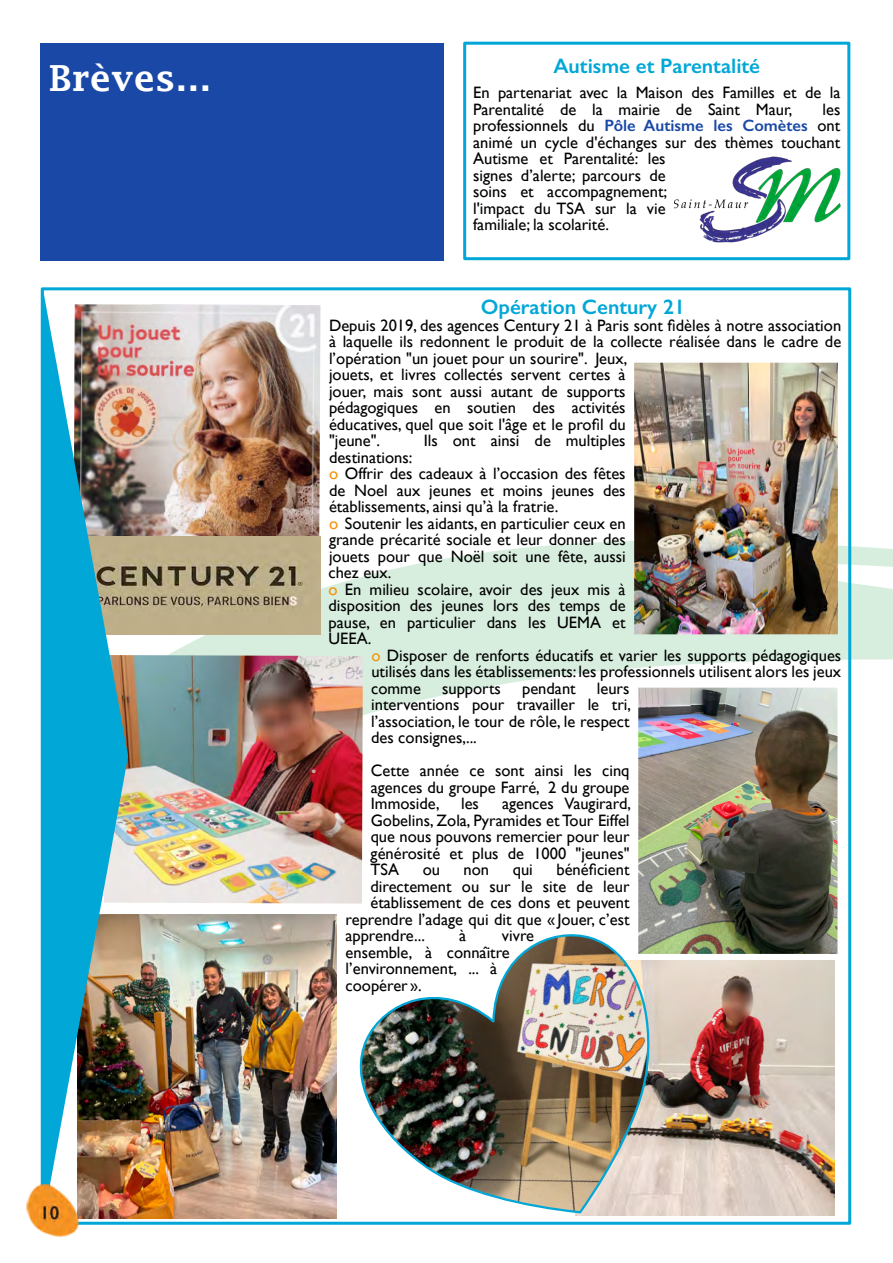
<style>
.page{position:relative;width:893px;height:1263px;background:#fff}
.page>*{position:absolute;margin:0;border:0;box-sizing:border-box;transform-origin:0 0}
.t1{font:600 36px "Lucida Fax";color:#fff}
.t2{font:600 21px "Gill Sans";color:#00a7d7}
.t3{font:16.5px/16.5px "Gill Sans";color:#000}
.s1{font-weight:600;color:#1948a6}
.s2{color:#f49105}
</style>
<div class="page">
<svg style="left:128px;top:475px;width:765px;height:313px"></svg>
<img style="left:128px;top:914px;width:209px;height:304px">
<img style="left:128px;top:304px;width:192px;height:232px">
<img style="left:128px;top:536px;width:192px;height:98px">
<img style="left:128px;top:655px;width:235px;height:248px">
<img style="left:43px;top:290px;width:85px;height:933px">
<img style="left:576px;top:960px;width:258px;height:256px">
<img style="left:638px;top:688px;width:199px;height:266px">
<img style="left:359px;top:926px;width:294px;height:289px">
<img style="left:634px;top:363px;width:204px;height:271px">
<img style="left:674px;top:156px;width:167px;height:87px">
<div style="left:463px;top:42px;width:387px;height:218px;border:3px solid #00a7d7"></div>
<div style="left:40px;top:43px;width:404px;height:218px;background:#1948a6"></div>
<img style="left:27px;top:1184px;width:51px;height:52px">
<h1 class="t1" style="left:49px;top:63px;width:164px">Brèves…</h1>
<p class="t2" style="left:553px;top:57px;width:208px">Autisme et Parentalité</p>
<p class="t3" style="left:473px;top:86px;width:369px">En partenariat avec la Maison des Familles et de la<br>Parentalité de la mairie de Saint Maur,</p>
<p class="t3" style="left:473px;top:103px;width:369px;text-indent:349px">les professionnels du <span class="s1">Pôle Autisme les Comètes</span> ont animé un cycle d'échanges sur des thèmes touchant<br>Autisme et Parentalité: les<br>signes d’alerte; parcours de<br>soins et accompagnement;<br>l'impact du TSA sur la vie<br>familiale; la scolarité.</p>
<p class="t2" style="left:481px;top:299px;width:206px">Opération Century 21</p>
<p class="t3" style="left:329px;top:319px;width:514px">Depuis 2019, des agences Century 21 à Paris sont fidèles à notre association à laquelle ils redonnent le produit de la collecte réalisée dans le cadre de l’opération "un jouet pour un sourire". Jeux,<br>jouets, et livres collectés servent certes à<br>jouer, mais sont aussi autant de supports<br>pédagogiques en soutien des activités<br>éducatives, quel que soit l'âge et le profil du<br>"jeune".</p>
<p class="t3" style="left:424px;top:434px;width:203px">Ils ont ainsi de multiples</p>
<p class="t3" style="left:328px;top:451px;width:299px">destinations:<br><span class="s2">o</span> Offrir des cadeaux à l’occasion des fêtes de Noel aux jeunes et moins jeunes des établissements, ainsi qu’à la fratrie.<br><span class="s2">o</span> Soutenir les aidants, en particulier ceux en grande précarité sociale et leur donner des jouets pour que Noël soit une fête, aussi chez eux.<br><span class="s2">o</span> En milieu scolaire, avoir des jeux mis à disposition des jeunes lors des temps de pause, en particulier dans les UEMA et UEEA.</p>
<p class="t3" style="left:371px;top:649px;width:471px;text-align:justify"><span class="s2">o</span> Disposer de renforts éducatifs et varier les supports pédagogiques utilisés dans les établissements: les professionnels utilisent alors les jeux comme</p>
<p class="t3" style="left:371px;top:682px;width:262px;text-align:justify;text-indent:226px">leurs interventions pour travailler le tri, l’association, le tour de rôle, le respect des consignes,...</p>
<p class="t3" style="left:371px;top:764px;width:260px;text-align:justify">Cette année ce sont ainsi les cinq agences du groupe Farré, 2 du groupe Immoside,</p>
<p class="t3" style="left:442px;top:682px;width:60px">supports</p>
<p class="t3" style="left:522px;top:682px;width:55px">pendant</p>
<p class="t3" style="left:371px;top:797px;width:262px;text-align:justify;text-indent:131px">agences Vaugirard, Gobelins, Zola, Pyramides et Tour Eiffel que nous pouvons remercier pour leur générosité et plus de 1000 "jeunes" TSA</p>
<p class="t3" style="left:461px;top:797px;width:19px">les</p>
<p class="t3" style="left:423px;top:863px;width:19px">ou</p>
<p class="t3" style="left:464px;top:863px;width:27px">non</p>
<p class="t3" style="left:513px;top:863px;width:22px">qui</p>
<p class="t3" style="left:556px;top:863px;width:75px">bénéficient</p>
<p class="t3" style="left:370px;top:880px;width:261px">directement ou sur le site de leur</p>
<p class="t3" style="left:370px;top:896px;width:261px">établissement de ces dons et peuvent</p>
<p class="t3" style="left:346px;top:913px;width:285px">reprendre l’adage qui dit que « Jouer, c’est</p>
<p class="t3" style="left:346px;top:929px;width:81px">apprendre...</p>
<p class="t3" style="left:459px;top:929px;width:14px">à</p>
<p class="t3" style="left:346px;top:929px;width:190px;text-indent:156px">vivre ensemble, à connaître l’environnement, ... à coopérer ».</p>
</div>
